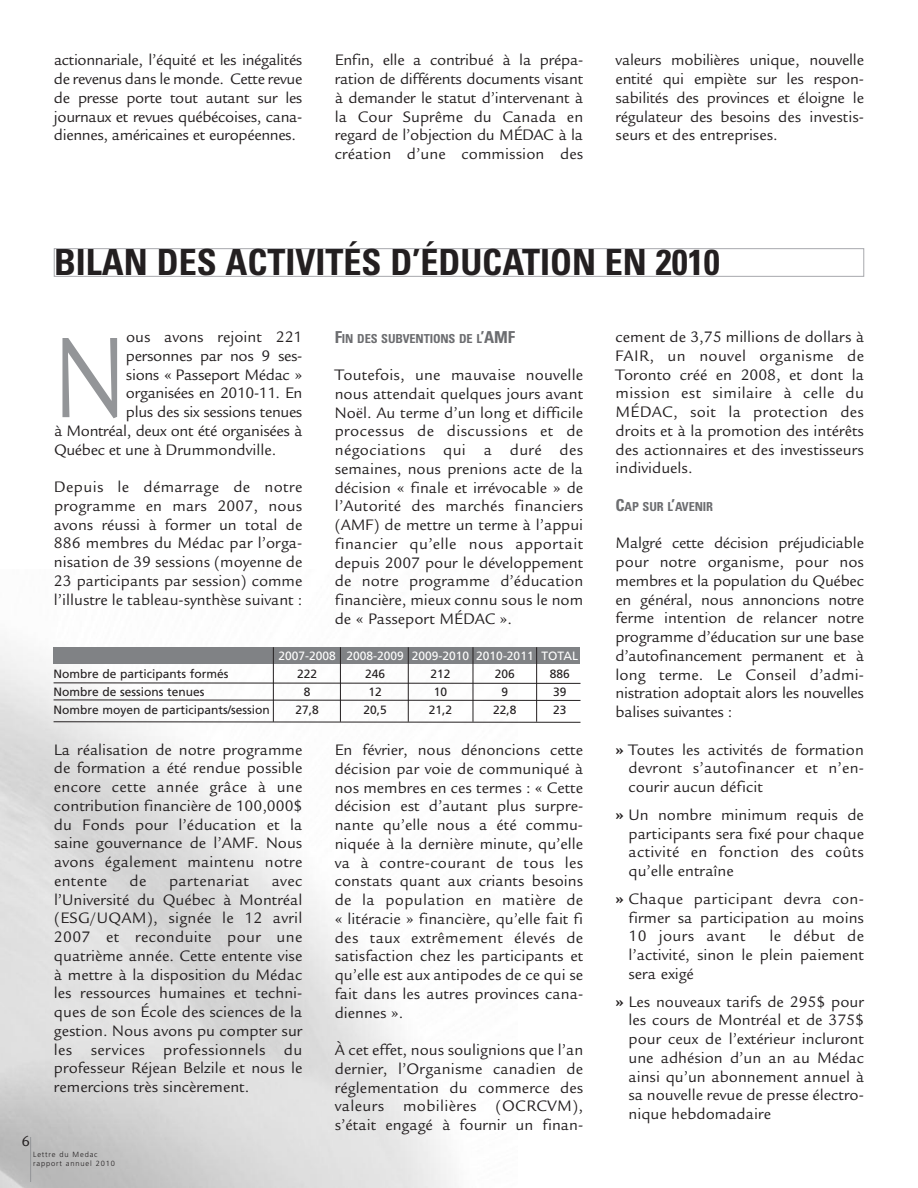
<style>
.page{position:relative;width:918px;height:1188px;background:#fff}
.page>*{position:absolute;margin:0;border:0;box-sizing:border-box;transform-origin:0 0}
.t1{font:124.8px "Legacy Sans";color:#939598;scale:.8 1}
.t2{font:700 condensed 36px "Univers";color:#231f20}
.t3{font:16.5px/18.8px "Legacy Sans";color:#231f20;text-align:justify}
.t4{font:16.5px "Legacy Sans";letter-spacing:-.02em;color:#231f20}
.t5{font:16.5px "Legacy Sans";letter-spacing:.02em;color:#231f20}
.t6{font:15px "Meta Plus Normal";color:#231f20}
.t7{font:700 condensed 12.3px "Univers";letter-spacing:-.01em;color:#6c6d70}
.t8{font:12px "Frutiger";color:#231f20}
.t9{font:12px "Frutiger";color:#fff}
.t10{font:300 7.5px/9px "Frutiger";letter-spacing:.11em;color:#231f20}
.s1{font-size:16.5px}
.s2{font-weight:700}
</style>
<div class="page">
<img style="left:0;top:641px;width:518px;height:547px">
<hr style="left:30px;top:1137px;width:1px;height:45px;background:#939598">
<div style="left:54px;top:248px;width:810px;height:29px;border:1px solid #a8a9ad"></div>
<div style="left:54px;top:647px;width:526px;height:16px;background:#808285"></div>
<svg style="left:53px;top:682px;width:528px;height:2px"></svg>
<svg style="left:53px;top:699px;width:528px;height:2px"></svg>
<svg style="left:53px;top:721px;width:528px;height:2px"></svg>
<hr style="left:273px;top:647px;width:1px;height:75px;background:#231f20">
<hr style="left:340px;top:647px;width:1px;height:75px;background:#231f20">
<hr style="left:408px;top:647px;width:1px;height:75px;background:#231f20">
<hr style="left:473px;top:647px;width:1px;height:75px;background:#231f20">
<hr style="left:536px;top:647px;width:1px;height:75px;background:#231f20">
<p class="t3" style="left:54px;top:52px;width:250px">actionnariale, l’équité et les inégalités de revenus dans le monde. Cette revue de presse porte tout autant sur les journaux et revues québécoises, cana&shy;diennes, américaines et européennes.</p>
<p class="t3" style="left:335px;top:52px;width:250px">Enfin, elle a contribué à la prépa&shy;ration de différents documents visant à demander le statut d’intervenant à la Cour Suprême du Canada en regard de l’objection du MÉDAC à la création d’une commission des</p>
<p class="t3" style="left:616px;top:52px;width:250px">valeurs mobilières unique, nouvelle entité qui empiète sur les respon&shy;sabilités des provinces et éloigne le régulateur des besoins des investis&shy;seurs et des entreprises.</p>
<p class="t6" style="left:22px;top:1132px;width:10px">6</p>
<h2 class="t2" style="left:54px;top:250px;width:667px">BILAN DES ACTIVITÉS D’ÉDUCATION EN 2010</h2>
<h1 class="t1" style="left:54px;top:331px;width:92px">N</h1>
<p class="t3" style="left:126px;top:329px;width:178px">ous avons rejoint 221</p>
<p class="t4" style="left:126px;top:349px;width:178px">personnes par nos 9 ses-</p>
<p class="t4" style="left:126px;top:368px;width:178px">sions « Passeport Médac »</p>
<p class="t4" style="left:126px;top:387px;width:178px">organisées en 2010-11. En</p>
<p class="t4" style="left:126px;top:406px;width:178px">plus des six sessions tenues</p>
<p class="t4" style="left:54px;top:424px;width:250px">à Montréal, deux ont été organisées à</p>
<p class="t3" style="left:54px;top:442px;width:224px">Québec et une à Drummondville.</p>
<p class="t3" style="left:54px;top:479px;width:250px">Depuis le démarrage de notre programme en mars 2007, nous avons réussi à former un total de 886 membres du Médac par l’orga&shy;nisation de 39 sessions (moyenne de 23 participants par session) comme l’illustre le tableau-synthèse suivant :</p>
<p class="t7" style="left:335px;top:334px;width:182px"><span class="s1">F</span>IN DES SUBVENTIONS DE L<span class="s1">’AMF</span></p>
<p class="t3" style="left:335px;top:367px;width:250px">Toutefois, une mauvaise nouvelle nous attendait quelques jours avant Noël. Au terme d’un long et difficile processus de discussions et de négociations qui a duré des semaines, nous prenions acte de la décision « finale et irrévocable » de l’Autorité des marchés financiers (AMF) de mettre un terme à l’appui financier qu’elle nous apportait depuis 2007 pour le développement de notre programme d’éducation financière, mieux connu sous le nom de « Passeport MÉDAC ».</p>
<p class="t9" style="left:278px;top:651px;width:301px">2007-2008 2008-2009 2009-2010 2010-2011 TOTAL</p>
<p class="t8" style="left:54px;top:669px;width:176px">Nombre de participants formés</p>
<p class="t8" style="left:297px;top:669px;width:22px">222</p>
<p class="t8" style="left:365px;top:669px;width:22px">246</p>
<p class="t8" style="left:431px;top:669px;width:22px">212</p>
<p class="t8" style="left:495px;top:669px;width:22px">206</p>
<p class="t8" style="left:550px;top:669px;width:22px">886</p>
<p class="t8" style="left:54px;top:687px;width:153px">Nombre de sessions tenues</p>
<p class="t8" style="left:304px;top:687px;width:8px">8</p>
<p class="t8" style="left:368px;top:687px;width:15px">12</p>
<p class="t8" style="left:434px;top:687px;width:15px">10</p>
<p class="t8" style="left:502px;top:687px;width:8px">9</p>
<p class="t8" style="left:553px;top:687px;width:15px">39</p>
<p class="t8" style="left:54px;top:705px;width:218px">Nombre moyen de participants/session</p>
<p class="t8" style="left:295px;top:705px;width:25px">27,8</p>
<p class="t8" style="left:363px;top:705px;width:25px">20,5</p>
<p class="t8" style="left:429px;top:705px;width:25px">21,2</p>
<p class="t8" style="left:493px;top:705px;width:25px">22,8</p>
<p class="t8" style="left:553px;top:705px;width:15px">23</p>
<p class="t3" style="left:54px;top:742px;width:250px">La réalisation de notre programme de formation a été rendue possible encore cette année grâce à une contribution financière de 100,000$ du Fonds pour l’éducation et la saine gouvernance de l’AMF. Nous avons également maintenu notre entente</p>
<p class="t3" style="left:130px;top:873px;width:18px">de</p>
<p class="t5" style="left:169px;top:874px;width:82px">partenariat</p>
<p class="t3" style="left:54px;top:873px;width:250px;text-indent:218px">avec l’Université du Québec à Montréal (ESG/UQAM), signée le 12 avril 2007 et reconduite pour une quatrième année. Cette entente vise à mettre à la disposition du Médac les ressources humaines et techni&shy;ques de son École des sciences de la gestion. Nous avons pu compter sur les services professionnels du professeur Réjean Belzile et nous le remercions très sincèrement.</p>
<p class="t3" style="left:335px;top:742px;width:250px">En février, nous dénoncions cette décision par voie de communiqué à nos membres en ces termes : « Cette décision est d’autant plus surpre&shy;nante qu’elle nous a été commu&shy;niquée à la dernière minute, qu’elle va à contre-courant de tous les constats quant aux criants besoins de la population en matière de « litéracie » financière, qu’elle fait fi des taux extrêmement élevés de satisfaction chez les participants et qu’elle est aux antipodes de ce qui se fait dans les autres provinces cana&shy;diennes ».</p>
<p class="t3" style="left:335px;top:1042px;width:250px">À cet effet, nous soulignions que l’an dernier, l’Organisme canadien de réglementation du commerce des valeurs mobilières (OCRCVM), s’était engagé à fournir un finan-</p>
<p class="t3" style="left:616px;top:329px;width:250px">cement de 3,75 millions de dollars à FAIR, un nouvel organisme de Toronto créé en 2008, et dont la mission est similaire à celle du MÉDAC, soit la protection des droits et à la promotion des intérêts des actionnaires et des investisseurs individuels.</p>
<p class="t7" style="left:616px;top:502px;width:99px"><span class="s1">C</span>AP SUR L<span class="s1">’</span>AVENIR</p>
<p class="t3" style="left:616px;top:535px;width:250px">Malgré cette décision préjudiciable pour notre organisme, pour nos membres et la population du Québec en général, nous annoncions notre ferme intention de relancer notre programme d’éducation sur une base d’autofinancement permanent et à long terme. Le Conseil d’admi&shy;nistration adoptait alors les nouvelles balises suivantes :</p>
<p class="t3" style="left:629px;top:742px;width:237px;text-indent:-13px"><span class="s2">»</span> Toutes les activités de formation devront s’autofinancer et n’en&shy;courir aucun déficit</p>
<p class="t3" style="left:629px;top:807px;width:237px;text-indent:-13px"><span class="s2">»</span> Un nombre minimum requis de participants sera fixé pour chaque activité en fonction des coûts qu’elle entraîne</p>
<p class="t3" style="left:629px;top:891px;width:237px;text-indent:-13px"><span class="s2">»</span> Chaque participant devra con&shy;firmer sa participation au moins 10 jours avant</p>
<p class="t3" style="left:629px;top:928px;width:237px;text-indent:141px">le début de l’activité, sinon le plein paiement sera exigé</p>
<p class="t3" style="left:629px;top:994px;width:237px;text-indent:-13px"><span class="s2">»</span> Les nouveaux tarifs de 295$ pour les cours de Montréal et de 375$ pour ceux de l’extérieur incluront une adhésion d’un an au Médac ainsi qu’un abonnement annuel à sa nouvelle revue de presse électro&shy;nique hebdomadaire</p>
<p class="t10" style="left:33px;top:1151px;width:83px">Lettre du Medac rapport annuel 2010</p>
</div>
